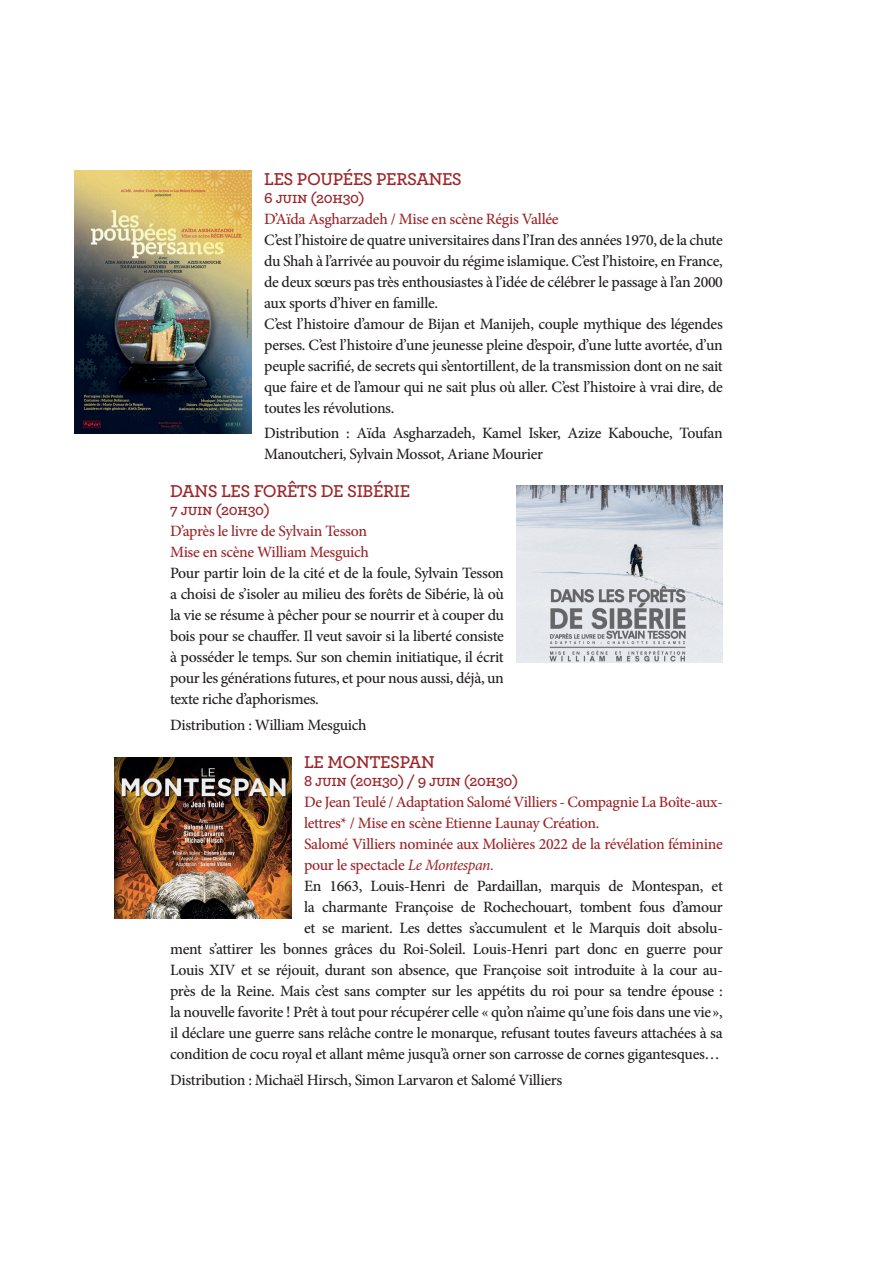
<style>
.page{position:relative;width:893px;height:1263px;background:#fff}
.page>*{position:absolute;margin:0;border:0;box-sizing:border-box;transform-origin:0 0}
.t1{font:600 18px "Archer";letter-spacing:-.02em;color:#9b2529}
.t2{font:500 15.75px/21px "Minion Pro";letter-spacing:-.02em;color:#231f20;text-align:justify}
.t3{font:500 15.75px/21px "Minion Pro";letter-spacing:-.02em;color:#9b2529}
.t4{font:600 15.75px "Archer";letter-spacing:-.02em;color:#9b2529}
.s1{font-weight:400;font-style:italic}
</style>
<div class="page">
<img style="left:75px;top:170px;width:176px;height:264px">
<img style="left:115px;top:757px;width:176px;height:161px">
<img style="left:517px;top:486px;width:206px;height:176px">
<p class="t1" style="left:264px;top:165px;width:199px">LES POUPÉES PERSANES</p>
<p class="t4" style="left:264px;top:185px;width:102px">6 juin (20h30)</p>
<p class="t3" style="left:264px;top:208px;width:296px">D’Aïda Asgharzadeh / Mise en scène Régis Vallée</p>
<p class="t2" style="left:264px;top:229px;width:460px">C’est l’histoire de quatre universitaires dans l’Iran des années 1970, de la chute du Shah à l’arrivée au pouvoir du régime islamique. C’est l’histoire, en France, de deux sœurs pas très enthousiastes à l’idée de célébrer le passage à l’an 2000 aux sports d’hiver en famille.</p>
<p class="t2" style="left:264px;top:313px;width:460px">C’est l’histoire d’amour de Bijan et Manijeh, couple mythique des légendes perses. C’est l’histoire d’une jeunesse pleine d’espoir, d’une lutte avortée, d’un peuple sacrifié, de secrets qui s’entortillent, de la transmission dont on ne sait que faire et de l’amour qui ne sait plus où aller. C’est l’histoire à vrai dire, de toutes les révolutions.</p>
<p class="t2" style="left:264px;top:422px;width:460px">Distribution : Aïda Asgharzadeh, Kamel Isker, Azize Kabouche, Toufan<br>Manoutcheri, Sylvain Mossot, Ariane Mourier</p>
<p class="t1" style="left:170px;top:478px;width:242px">DANS LES FORÊTS DE SIBÉRIE</p>
<p class="t4" style="left:170px;top:498px;width:101px">7 juin (20h30)</p>
<p class="t3" style="left:170px;top:521px;width:198px">D’après le livre de Sylvain Tesson</p>
<p class="t3" style="left:170px;top:542px;width:200px">Mise en scène William Mesguich</p>
<p class="t2" style="left:170px;top:563px;width:335px">Pour partir loin de la cité et de la foule, Sylvain Tesson a choisi de s’isoler au milieu des forêts de Sibérie, là où la vie se résume à pêcher pour se nourrir et à couper du bois pour se chauffer. Il veut savoir si la liberté consiste à posséder le temps. Sur son chemin initiatique, il écrit pour les générations futures, et pour nous aussi, déjà, un texte riche d’aphorismes.</p>
<p class="t2" style="left:170px;top:714px;width:198px">Distribution : William Mesguich</p>
<p class="t1" style="left:304px;top:749px;width:132px">LE MONTESPAN</p>
<p class="t4" style="left:304px;top:769px;width:216px">8 juin (20h30) / 9 juin (20h30)</p>
<p class="t3" style="left:304px;top:792px;width:420px">De Jean Teulé / Adaptation Salomé Villiers - Compagnie La Boîte-aux&shy;lettres* / Mise en scène Etienne Launay Création.</p>
<p class="t3" style="left:304px;top:834px;width:420px">Salomé Villiers nominée aux Molières 2022 de la révélation féminine pour le spectacle <span class="s1">Le Montespan.</span></p>
<p class="t2" style="left:170px;top:876px;width:554px;text-align:right">En 1663, Louis-Henri de Pardaillan, marquis de Montespan, et<br>la charmante Françoise de Rochechouart, tombent fous d’amour<br>et se marient. Les dettes s’accumulent et le Marquis doit absolu-<br>ment s’attirer les bonnes grâces du Roi-Soleil. Louis-Henri part donc en guerre pour Louis XIV et se réjouit, durant son absence, que Françoise soit introduite à la cour au&shy;près de la Reine. Mais c’est sans compter sur les appétits du roi pour sa tendre épouse : la nouvelle favorite ! Prêt à tout pour récupérer celle « qu’on n’aime qu’une fois dans une vie», il déclare une guerre sans relâche contre le monarque, refusant toutes faveurs attachées à sa condition de cocu royal et allant même jusqu’à orner son carrosse de cornes gigantesques…</p>
<p class="t2" style="left:170px;top:1069px;width:394px">Distribution : Michaël Hirsch, Simon Larvaron et Salomé Villiers</p>
</div>
